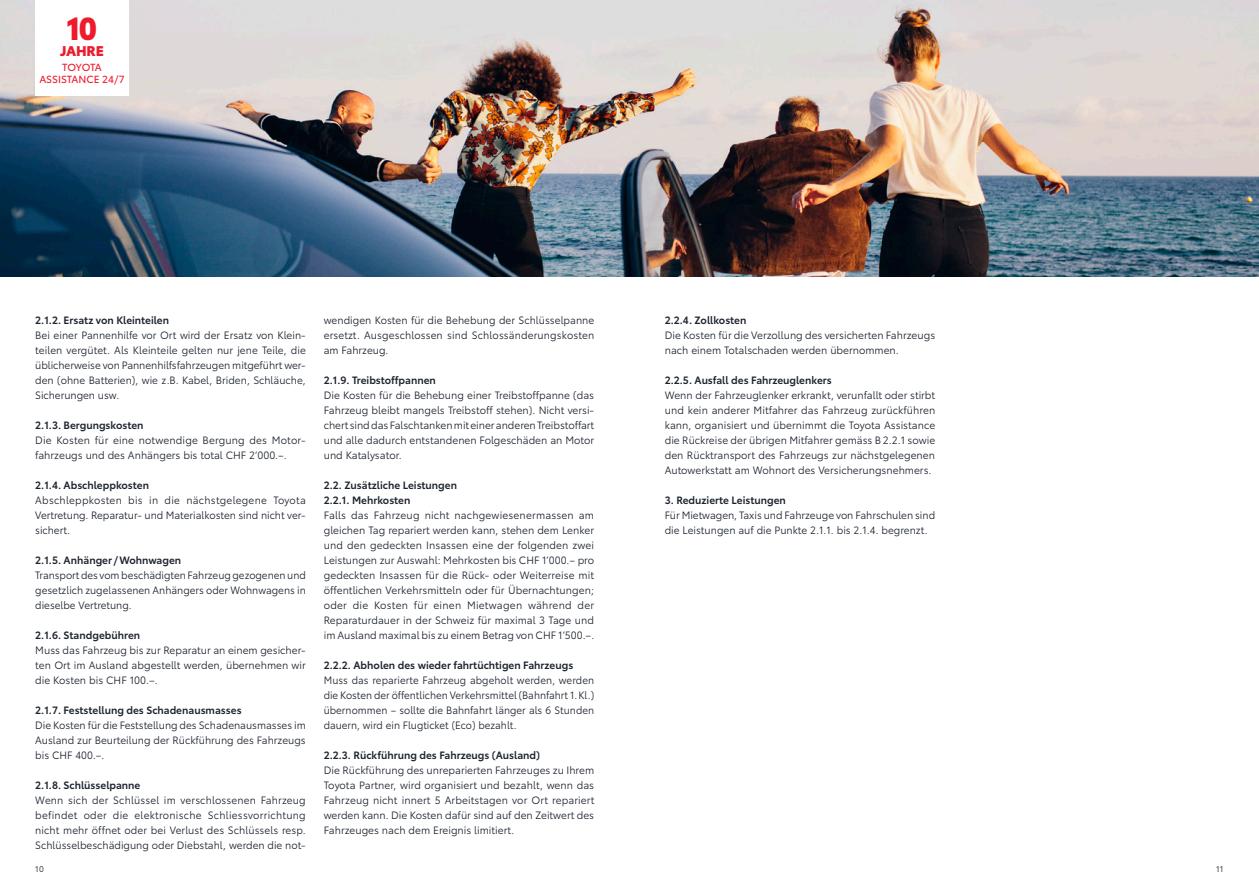
<style>
.page{position:relative;width:1259px;height:893px;background:#fff}
.page>*{position:absolute;margin:0;border:0;box-sizing:border-box;transform-origin:0 0}
.t1{font:900 31.5px "Toyota Type";color:#ee1b2d}
.t2{font:900 13.95px "Toyota Type";letter-spacing:-.015em;color:#ee1b2d}
.t3{font:10.5px/15px "Toyota Type";color:#1c232e;text-align:justify}
.t4{font:10.5px/15px "Toyota Type";color:#1c232e;text-align:justify;scale:.96 1}
.t5{font:600 10.5px/15px "Toyota Type";color:#1c232e}
.t6{font:10.5px/15px "Toyota Type";color:#1c232e;text-align:justify;scale:.94 1}
.t7{font:10.5px/15px "Toyota Type";color:#1c232e;text-align:justify;scale:.95 1}
.t8{font:10.2px/12px "Toyota Type";letter-spacing:-.015em;color:#ee1b2d;text-align:center}
.t9{font:8.25px "Toyota Type";color:#1c232e}
</style>
<div class="page">
<img style="left:0;top:0;width:1259px;height:276px">
<div style="left:35px;top:0;width:94px;height:96px;background:#fff"></div>
<h1 class="t1" style="left:66px;top:4px;width:33px">10</h1>
<h2 class="t2" style="left:60px;top:40px;width:45px">JAHRE</h2>
<p class="t8" style="left:39px;top:61px;width:87px">TOYOTA<br>ASSISTANCE 24/7</p>
<p class="t5" style="left:35px;top:312px;width:135px">2.1.2. Ersatz von Kleinteilen</p>
<p class="t4" style="left:35px;top:327px;width:283px">Bei einer Pannenhilfe vor Ort wird der Ersatz von Klein&shy;teilen vergütet. Als Kleinteile gelten nur jene Teile, die üblicherweise von Pannenhilfsfahrzeugen mitgeführt wer&shy;den (ohne Batterien), wie z.B. Kabel, Briden, Schläuche, Sicherungen usw.</p>
<p class="t5" style="left:35px;top:417px;width:110px">2.1.3. Bergungskosten</p>
<p class="t3" style="left:35px;top:432px;width:271px">Die Kosten für eine notwendige Bergung des Motor&shy;fahrzeugs und des Anhängers bis total CHF 2’000.–.</p>
<p class="t5" style="left:35px;top:477px;width:115px">2.1.4. Abschleppkosten</p>
<p class="t4" style="left:35px;top:492px;width:283px">Abschleppkosten bis in die nächstgelegene Toyota Vertretung. Reparatur- und Materialkosten sind nicht ver&shy;sichert.</p>
<p class="t5" style="left:35px;top:552px;width:147px">2.1.5. Anhänger /Wohnwagen</p>
<p class="t7" style="left:35px;top:567px;width:286px">Transport des vom beschädigten Fahrzeug gezogenen und gesetzlich zugelassenen Anhängers oder Wohnwagens in dieselbe Vertretung.</p>
<p class="t5" style="left:35px;top:627px;width:106px">2.1.6. Standgebühren</p>
<p class="t3" style="left:35px;top:642px;width:272px">Muss das Fahrzeug bis zur Reparatur an einem gesicher&shy;ten Ort im Ausland abgestellt werden, übernehmen wir die Kosten bis CHF 100.–.</p>
<p class="t5" style="left:35px;top:702px;width:208px">2.1.7. Feststellung des Schadenausmasses</p>
<p class="t4" style="left:35px;top:717px;width:283px">Die Kosten für die Feststellung des Schadenausmasses im Ausland zur Beurteilung der Rückführung des Fahrzeugs bis CHF 400.–.</p>
<p class="t5" style="left:35px;top:777px;width:107px">2.1.8. Schlüsselpanne</p>
<p class="t4" style="left:35px;top:792px;width:283px">Wenn sich der Schlüssel im verschlossenen Fahrzeug befindet oder die elektronische Schliessvorrichtung nicht mehr öffnet oder bei Verlust des Schlüssels resp.<br>Schlüsselbeschädigung oder Diebstahl, werden die not-</p>
<p class="t4" style="left:324px;top:312px;width:283px">wendigen Kosten für die Behebung der Schlüsselpanne ersetzt. Ausgeschlossen sind Schlossänderungskosten am Fahrzeug.</p>
<p class="t5" style="left:324px;top:372px;width:114px">2.1.9. Treibstoffpannen</p>
<p class="t3" style="left:324px;top:387px;width:272px">Die Kosten für die Behebung einer Treibstoffpanne (das Fahrzeug bleibt mangels Treibstoff stehen). Nicht versi&shy;chert sind das Falschtanken mit einer anderen Treibstoffart und alle dadurch entstandenen Folgeschäden an Motor und Katalysator.</p>
<p class="t5" style="left:324px;top:477px;width:135px">2.2. Zusätzliche Leistungen<br>2.2.1. Mehrkosten</p>
<p class="t3" style="left:324px;top:507px;width:272px">Falls das Fahrzeug nicht nachgewiesenermassen am gleichen Tag repariert werden kann, stehen dem Lenker und den gedeckten Insassen eine der folgenden zwei Leistungen zur Auswahl: Mehrkosten bis CHF 1’000.– pro gedeckten Insassen für die Rück- oder Weiterreise mit öffentlichen Verkehrsmitteln oder für Übernachtungen; oder die Kosten für einen Mietwagen während der Reparaturdauer in der Schweiz für maximal 3 Tage und im Ausland maximal bis zu einem Betrag von CHF 1’500.–.</p>
<p class="t5" style="left:324px;top:657px;width:251px">2.2.2. Abholen des wieder fahrtüchtigen Fahrzeugs</p>
<p class="t6" style="left:324px;top:672px;width:289px">Muss das reparierte Fahrzeug abgeholt werden, werden die Kosten der öffentlichen Verkehrsmittel (Bahnfahrt 1.Kl.) übernommen – sollte die Bahnfahrt länger als 6 Stunden dauern, wird ein Flugticket (Eco) bezahlt.</p>
<p class="t5" style="left:324px;top:747px;width:218px">2.2.3. Rückführung des Fahrzeugs (Ausland)</p>
<p class="t3" style="left:324px;top:762px;width:272px">Die Rückführung des unreparierten Fahrzeuges zu Ihrem Toyota Partner, wird organisiert und bezahlt, wenn das Fahrzeug nicht innert 5 Arbeitstagen vor Ort repariert werden kann. Die Kosten dafür sind auf den Zeitwert des Fahrzeuges nach dem Ereignis limitiert.</p>
<p class="t5" style="left:665px;top:312px;width:83px">2.2.4. Zollkosten</p>
<p class="t3" style="left:665px;top:327px;width:272px">Die Kosten für die Verzollung des versicherten Fahrzeugs nach einem Totalschaden werden übernommen.</p>
<p class="t5" style="left:665px;top:372px;width:168px">2.2.5. Ausfall des Fahrzeuglenkers</p>
<p class="t3" style="left:665px;top:387px;width:272px">Wenn der Fahrzeuglenker erkrankt, verunfallt oder stirbt und kein anderer Mitfahrer das Fahrzeug zurückführen kann, organisiert und übernimmt die Toyota Assistance die Rückreise der übrigen Mitfahrer gemäss B 2.2.1 sowie den Rücktransport des Fahrzeugs zur nächstgelegenen Autowerkstatt am Wohnort des Versicherungsnehmers.</p>
<p class="t5" style="left:665px;top:492px;width:123px">3. Reduzierte Leistungen</p>
<p class="t4" style="left:665px;top:507px;width:283px">Für Mietwagen, Taxis und Fahrzeuge von Fahrschulen sind die Leistungen auf die Punkte 2.1.1. bis 2.1.4. begrenzt.</p>
<p class="t9" style="left:35px;top:863px;width:10px">10</p>
<p class="t9" style="left:1216px;top:863px;width:9px">11</p>
</div>
